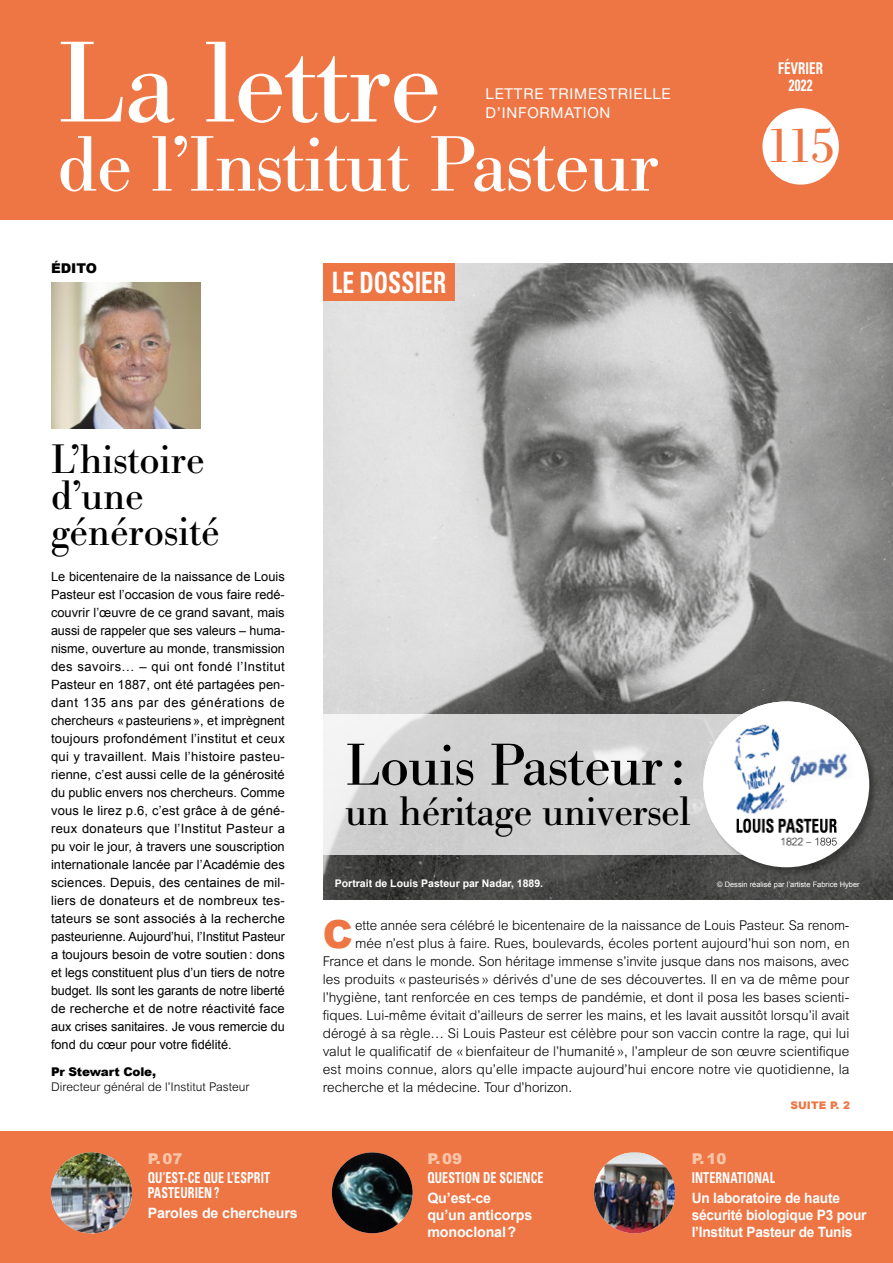
<style>
.page{position:relative;width:893px;height:1263px;background:#fff}
.page>*{position:absolute;margin:0;border:0;box-sizing:border-box;transform-origin:0 0}
.t1{font:112.95px "Bodoni BE";letter-spacing:-.01em;color:#fff}
.t2{font:77.1px "Bodoni BE";letter-spacing:-.01em;color:#fff}
.t3{font:58.05px "Bodoni BE";letter-spacing:-.01em;color:#000}
.t4{font:48.6px "Bodoni BE";color:#ee7544}
.t5{font:40.5px/36px "Bodoni BE";color:#000}
.t6{font:900 38.7px "Arial";color:#ee7544}
.t7{font:700 condensed 29.4px "Univers LT Std";color:#fff;scale:.8 1}
.t8{font:700 condensed 16.2px/16.2px "Univers LT Std";letter-spacing:.01em;color:#fff;text-align:center;scale:.8 1}
.t9{font:700 condensed 15px/15px "Univers LT Std";letter-spacing:.01em;color:#fff;scale:.8 1}
.t10{font:15px/19.5px "Helvetica Neue LT Std";letter-spacing:.05em;color:#fff}
.t11{font:900 14.85px "Arial";color:#f9c5a9}
.t12{font:700 14.25px/17.2px "Arial";letter-spacing:-.015em;color:#fff;scale:.96 1}
.t13{font:700 14.25px/17.2px "Arial";letter-spacing:-.015em;color:#fff}
.t14{font:300 13.5px "Arial MT Std";color:#000}
.t15{font:900 13.5px "Arial";color:#000}
.t16{font:12.75px/18px "Arial";color:#000;text-align:justify}
.t17{font:300 12px "Arial MT Std";color:#000}
.t18{font:900 12px "Arial";letter-spacing:-.015em;color:#000}
.t19{font:700 10.5px "Arial";color:#fff}
.t20{font:900 10.5px "Arial";letter-spacing:.01em;color:#ee7544}
.t21{font:7.5px "Arial";color:#fff}
</style>
<div class="page">
<div style="left:0;top:1131px;width:893px;height:132px;background:#ee7544"></div>
<div style="left:0;top:0;width:893px;height:220px;background:#ee7544"></div>
<img style="left:323px;top:264px;width:570px;height:635px">
<svg style="left:323px;top:714px;width:380px;height:141px;background:#d4d4d3"></svg>
<div style="left:762px;top:108px;width:77px;height:77px;background:#fff;border-radius:50%"></div>
<div style="left:323px;top:264px;width:132px;height:37px;background:#ee7544"></div>
<img style="left:332px;top:1152px;width:81px;height:81px;border-radius:40px">
<img style="left:51px;top:1152px;width:81px;height:81px;border-radius:40px">
<img style="left:594px;top:1152px;width:81px;height:81px;border-radius:40px">
<img style="left:51px;top:283px;width:150px;height:146px">
<div style="left:704px;top:702px;width:175px;height:175px;background:#000;opacity:.3"></div>
<svg style="left:703px;top:701px;width:166px;height:166px"></svg>
<div style="left:785px;top:733px;width:65px;height:30px;background:#fff"></div>
<img style="left:787px;top:748px;width:65px;height:37px">
<img style="left:852px;top:763px;width:2px;height:22px">
<img style="left:795px;top:762px;width:57px;height:23px">
<img style="left:787px;top:748px;width:63px;height:15px">
<h1 class="t1" style="left:57px;top:18px;width:385px">La lettre</h1>
<h2 class="t2" style="left:57px;top:120px;width:603px">de l’Institut Pasteur</h2>
<p class="t10" style="left:486px;top:84px;width:187px">LETTRE TRIMESTRIELLE<br>D’INFORMATION</p>
<p class="t15" style="left:51px;top:259px;width:48px">ÉDITO</p>
<h3 class="t7" style="left:332px;top:265px;width:145px">LE DOSSIER</h3>
<p class="t8" style="left:778px;top:61px;width:58px">FÉVRIER<br>2022</p>
<h3 class="t4" style="left:766px;top:118px;width:71px">115</h3>
<h3 class="t5" style="left:51px;top:443px;width:170px">L’histoire d’une générosité</h3>
<p class="t16" style="left:51px;top:568px;width:235px">Le bicentenaire de la naissance de Louis Pasteur est l’occasion de vous faire redé&shy;couvrir l’œuvre de ce grand savant, mais aussi de rappeler que ses valeurs – huma&shy;nisme, ouverture au monde, transmission des savoirs… – qui ont fondé l’Institut Pasteur en 1887, ont été partagées pen&shy;dant 135 ans par des générations de chercheurs «pasteuriens», et imprègnent toujours profondément l’institut et ceux qui y travaillent. Mais l’histoire pasteu&shy;rienne, c’est aussi celle de la générosité du public envers nos chercheurs. Comme vous le lirez p.6, c’est grâce à de géné&shy;reux donateurs que l’Institut Pasteur a pu voir le jour, à travers une souscription internationale lancée par l’Académie des sciences. Depuis, des centaines de mil&shy;liers de donateurs et de nombreux tes&shy;tateurs se sont associés à la recherche pasteurienne. Aujourd’hui, l’Institut Pasteur a toujours besoin de votre soutien : dons et legs constituent plus d’un tiers de notre budget. Ils sont les garants de notre liberté de recherche et de notre réactivité face aux crises sanitaires. Je vous remercie du fond du cœur pour votre fidélité.</p>
<p class="t18" style="left:51px;top:1063px;width:107px">Pr Stewart Cole,</p>
<p class="t17" style="left:51px;top:1080px;width:200px">Directeur général de l’Institut Pasteur</p>
<p class="t11" style="left:148px;top:1148px;width:36px">P.07</p>
<p class="t9" style="left:148px;top:1170px;width:155px">QU’EST-CE QUE L’ESPRIT<br>PASTEURIEN?</p>
<p class="t13" style="left:148px;top:1205px;width:152px">Paroles de chercheurs</p>
<h3 class="t3" style="left:346px;top:732px;width:341px">Louis Pasteur:</h3>
<h3 class="t5" style="left:346px;top:795px;width:346px">un héritage universel</h3>
<p class="t19" style="left:335px;top:877px;width:210px">Portrait de Louis Pasteur par Nadar, 1889.</p>
<p class="t21" style="left:717px;top:880px;width:144px">© Dessin réalisé par l’artiste Fabrice Hyber</p>
<h3 class="t6" style="left:323px;top:906px;width:32px">C</h3>
<p class="t14" style="left:355px;top:918px;width:496px">ette année sera célébré le bicentenaire de la naissance de Louis Pasteur. Sa renom-</p>
<p class="t14" style="left:355px;top:936px;width:496px">mée n’est plus à faire. Rues, boulevards, écoles portent aujourd’hui son nom, en</p>
<p class="t14" style="left:323px;top:954px;width:528px">France et dans le monde. Son héritage immense s’invite jusque dans nos maisons, avec</p>
<p class="t14" style="left:323px;top:972px;width:528px">les produits «pasteurisés» dérivés d’une de ses découvertes. Il en va de même pour</p>
<p class="t14" style="left:323px;top:990px;width:528px">l’hygiène, tant renforcée en ces temps de pandémie, et dont il posa les bases scienti-</p>
<p class="t14" style="left:323px;top:1008px;width:528px">fiques. Lui-même évitait d’ailleurs de serrer les mains, et les lavait aussitôt lorsqu’il avait</p>
<p class="t14" style="left:323px;top:1026px;width:528px">dérogé à sa règle… Si Louis Pasteur est célèbre pour son vaccin contre la rage, qui lui</p>
<p class="t14" style="left:323px;top:1044px;width:528px">valut le qualificatif de «bienfaiteur de l’humanité», l’ampleur de son œuvre scientifique</p>
<p class="t14" style="left:323px;top:1062px;width:528px">est moins connue, alors qu’elle impacte aujourd’hui encore notre vie quotidienne, la</p>
<p class="t14" style="left:323px;top:1080px;width:251px">recherche et la médecine. Tour d’horizon.</p>
<p class="t11" style="left:427px;top:1148px;width:36px">P.09</p>
<p class="t9" style="left:427px;top:1170px;width:147px">QUESTION DE SCIENCE</p>
<p class="t13" style="left:427px;top:1189px;width:106px">Qu’est-ce qu’un anticorps monoclonal?</p>
<p class="t20" style="left:790px;top:1098px;width:61px">SUITE P. 2</p>
<p class="t11" style="left:692px;top:1148px;width:36px">P.10</p>
<p class="t9" style="left:692px;top:1170px;width:106px">INTERNATIONAL</p>
<p class="t12" style="left:692px;top:1189px;width:184px">Un laboratoire de haute sécurité biologique P3 pour l’Institut Pasteur de Tunis</p>
</div>
